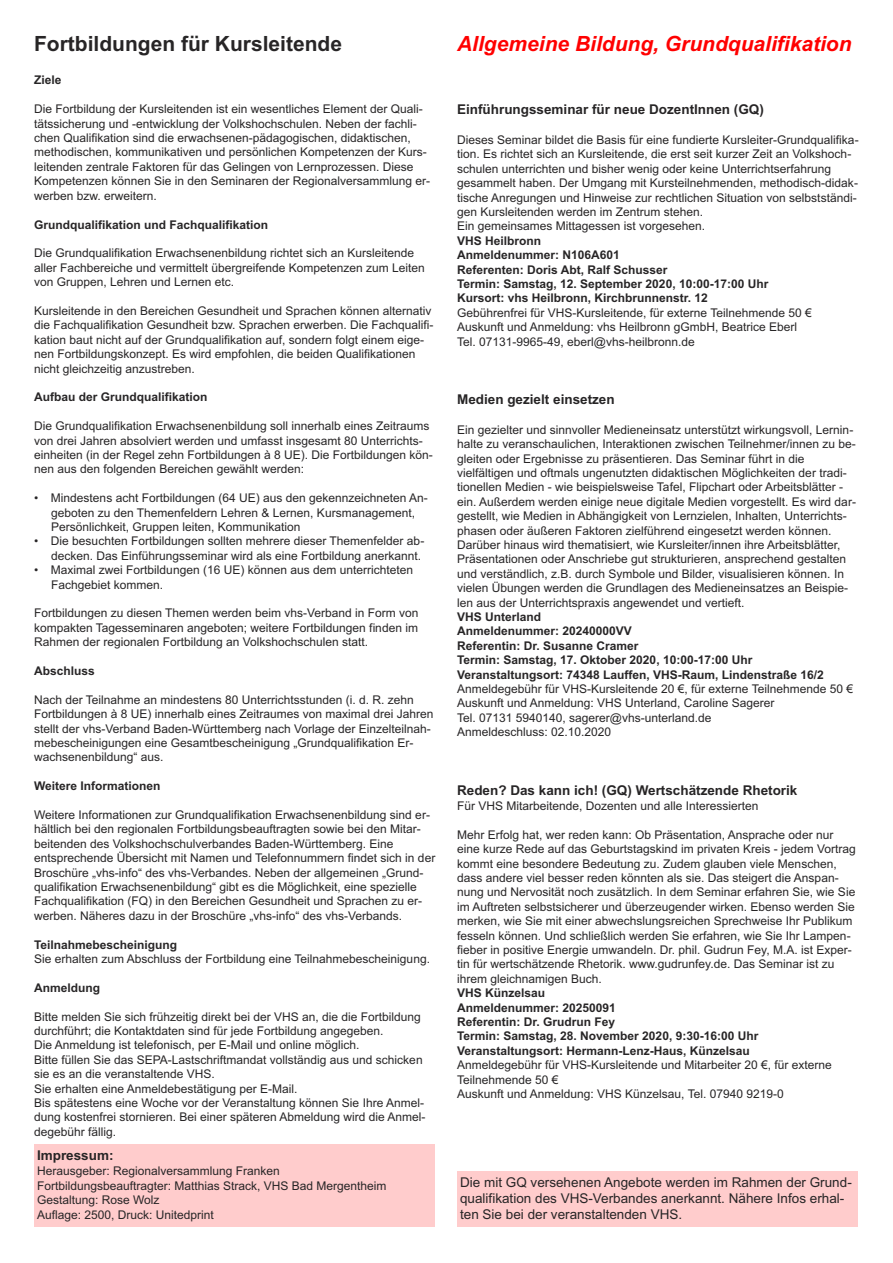
<style>
.page{position:relative;width:893px;height:1263px;background:#fff}
.page>*{position:absolute;margin:0;border:0;box-sizing:border-box;transform-origin:0 0}
.t1{font:italic 700 21px "Arial";color:#f00}
.t2{font:700 21px "Arial";color:#272526}
.t3{font:13.5px/16.2px "Arial";color:#272526}
.t4{font:700 13.5px "Arial";color:#272526}
.t5{font:12px/14.4px "Arial";color:#272526}
.t6{font:700 12px "Arial";color:#272526}
</style>
<div class="page">
<div style="left:34px;top:1144px;width:401px;height:83px;background:#fcc"></div>
<div style="left:457px;top:1171px;width:401px;height:56px;background:#fcc"></div>
<p class="t2" style="left:34px;top:36px;width:310px">Fortbildungen für Kursleitende</p>
<p class="t6" style="left:34px;top:76px;width:29px">Ziele</p>
<p class="t5" style="left:34px;top:103px;width:398px">Die Fortbildung der Kursleitenden ist ein wesentliches Element der Quali&shy;tätssicherung und -entwicklung der Volkshochschulen. Neben der fachli&shy;chen Qualifikation sind die erwachsenen-pädagogischen, didaktischen, methodischen, kommunikativen und persönlichen Kompetenzen der Kurs&shy;leitenden zentrale Faktoren für das Gelingen von Lernprozessen. Diese Kompetenzen können Sie in den Seminaren der Regionalversammlung er&shy;werben bzw. erweitern.</p>
<p class="t6" style="left:34px;top:220px;width:236px">Grundqualifikation und Fachqualifikation</p>
<p class="t5" style="left:34px;top:247px;width:392px">Die Grundqualifikation Erwachsenenbildung richtet sich an Kursleitende aller Fachbereiche und vermittelt übergreifende Kompetenzen zum Leiten von Gruppen, Lehren und Lernen etc.</p>
<p class="t5" style="left:34px;top:305px;width:401px">Kursleitende in den Bereichen Gesundheit und Sprachen können alternativ die Fachqualifikation Gesundheit bzw. Sprachen erwerben. Die Fachqualifi&shy;kation baut nicht auf der Grundqualifikation auf, sondern folgt einem eige&shy;nen Fortbildungskonzept. Es wird empfohlen, die beiden Qualifikationen nicht gleichzeitig anzustreben.</p>
<p class="t6" style="left:34px;top:393px;width:175px">Aufbau der Grundqualifikation</p>
<p class="t5" style="left:34px;top:420px;width:400px">Die Grundqualifikation Erwachsenenbildung soll innerhalb eines Zeitraums von drei Jahren absolviert werden und umfasst insgesamt 80 Unterrichts&shy;einheiten (in der Regel zehn Fortbildungen à 8 UE). Die Fortbildungen kön&shy;nen aus den folgenden Bereichen gewählt werden:</p>
<p class="t5" style="left:51px;top:492px;width:378px;text-indent:-17px">• Mindestens acht Fortbildungen (64 UE) aus den gekennzeichneten An&shy;geboten zu den Themenfeldern Lehren &amp; Lernen, Kursmanagement,<br>Persönlichkeit, Gruppen leiten, Kommunikation</p>
<p class="t5" style="left:34px;top:535px;width:392px;text-align:right">• Die besuchten Fortbildungen sollten mehrere dieser Themenfelder ab&shy;decken. Das Einführungsseminar wird als eine Fortbildung anerkannt.</p>
<p class="t5" style="left:51px;top:564px;width:364px;text-indent:-17px">• Maximal zwei Fortbildungen (16 UE) können aus dem unterrichteten<br>Fachgebiet kommen.</p>
<p class="t5" style="left:34px;top:607px;width:386px;text-align:justify">Fortbildungen zu diesen Themen werden beim vhs-Verband in Form von kompakten Tagesseminaren angeboten; weitere Fortbildungen finden im Rahmen der regionalen Fortbildung an Volkshochschulen statt.</p>
<p class="t6" style="left:34px;top:666px;width:62px">Abschluss</p>
<p class="t5" style="left:34px;top:693px;width:401px">Nach der Teilnahme an mindestens 80 Unterrichtsstunden (i. d. R. zehn Fortbildungen à 8 UE) innerhalb eines Zeitraumes von maximal drei Jahren stellt der vhs-Verband Baden-Württemberg nach Vorlage der Einzelteilnah&shy;mebescheinigungen eine Gesamtbescheinigung „Grundqualifikation Er&shy;wachsenenbildung“ aus.</p>
<p class="t6" style="left:34px;top:781px;width:128px">Weitere Informationen</p>
<p class="t5" style="left:34px;top:809px;width:403px">Weitere Informationen zur Grundqualifikation Erwachsenenbildung sind er&shy;hältlich bei den regionalen Fortbildungsbeauftragten sowie bei den Mitar&shy;beitenden des Volkshochschulverbandes Baden-Württemberg. Eine entsprechende Übersicht mit Namen und Telefonnummern findet sich in der Broschüre „vhs-info“ des vhs-Verbandes. Neben der allgemeinen „Grund&shy;qualifikation Erwachsenenbildung“ gibt es die Möglichkeit, eine spezielle Fachqualifikation (FQ) in den Bereichen Gesundheit und Sprachen zu er&shy;werben. Näheres dazu in der Broschüre „vhs-info“ des vhs-Verbands.</p>
<p class="t6" style="left:34px;top:940px;width:145px">Teilnahmebescheinigung</p>
<p class="t5" style="left:34px;top:953px;width:397px">Sie erhalten zum Abschluss der Fortbildung eine Teilnahmebescheinigung.</p>
<p class="t6" style="left:34px;top:983px;width:68px">Anmeldung</p>
<p class="t5" style="left:34px;top:1010px;width:388px">Bitte melden Sie sich frühzeitig direkt bei der VHS an, die die Fortbildung durchführt; die Kontaktdaten sind für jede Fortbildung angegeben.</p>
<p class="t5" style="left:34px;top:1039px;width:327px">Die Anmeldung ist telefonisch, per E-Mail und online möglich.</p>
<p class="t5" style="left:34px;top:1053px;width:390px">Bitte füllen Sie das SEPA-Lastschriftmandat vollständig aus und schicken sie es an die veranstaltende VHS.</p>
<p class="t5" style="left:34px;top:1082px;width:265px">Sie erhalten eine Anmeldebestätigung per E-Mail.</p>
<p class="t5" style="left:34px;top:1097px;width:393px">Bis spätestens eine Woche vor der Veranstaltung können Sie Ihre Anmel&shy;dung kostenfrei stornieren. Bei einer späteren Abmeldung wird die Anmel&shy;degebühr fällig.</p>
<p class="t4" style="left:37px;top:1150px;width:78px">Impressum:</p>
<p class="t5" style="left:37px;top:1165px;width:244px">Herausgeber: Regionalversammlung Franken</p>
<p class="t5" style="left:37px;top:1179px;width:351px">Fortbildungsbeauftragter: Matthias Strack, VHS Bad Mergentheim</p>
<p class="t5" style="left:37px;top:1194px;width:124px">Gestaltung: Rose Wolz</p>
<p class="t5" style="left:37px;top:1208px;width:178px">Auflage: 2500, Druck: Unitedprint</p>
<p class="t1" style="left:457px;top:36px;width:396px">Allgemeine Bildung, Grundqualifikation</p>
<p class="t4" style="left:457px;top:105px;width:308px">Einführungsseminar für neue DozentInnen (GQ)</p>
<p class="t5" style="left:457px;top:134px;width:403px">Dieses Seminar bildet die Basis für eine fundierte Kursleiter-Grundqualifika&shy;tion. Es richtet sich an Kursleitende, die erst seit kurzer Zeit an Volkshoch&shy;schulen unterrichten und bisher wenig oder keine Unterrichtserfahrung gesammelt haben. Der Umgang mit Kursteilnehmenden, methodisch-didak&shy;tische Anregungen und Hinweise zur rechtlichen Situation von selbstständi&shy;gen Kursleitenden werden im Zentrum stehen.</p>
<p class="t5" style="left:457px;top:220px;width:250px">Ein gemeinsames Mittagessen ist vorgesehen.</p>
<p class="t6" style="left:457px;top:236px;width:86px">VHS Heilbronn</p>
<p class="t6" style="left:457px;top:250px;width:164px">Anmeldenummer: N106A601</p>
<p class="t6" style="left:457px;top:265px;width:212px">Referenten: Doris Abt, Ralf Schusser</p>
<p class="t6" style="left:457px;top:279px;width:313px">Termin: Samstag, 12. September 2020, 10:00-17:00 Uhr</p>
<p class="t6" style="left:457px;top:294px;width:252px">Kursort: vhs Heilbronn, Kirchbrunnenstr. 12</p>
<p class="t5" style="left:457px;top:306px;width:356px">Gebührenfrei für VHS-Kursleitende, für externe Teilnehmende 50 €</p>
<p class="t5" style="left:457px;top:321px;width:342px">Auskunft und Anmeldung: vhs Heilbronn gGmbH, Beatrice Eberl</p>
<p class="t5" style="left:457px;top:335px;width:239px">Tel. 07131-9965-49, eberl@vhs-heilbronn.de</p>
<p class="t4" style="left:457px;top:395px;width:159px">Medien gezielt einsetzen</p>
<p class="t5" style="left:457px;top:423px;width:400px">Ein gezielter und sinnvoller Medieneinsatz unterstützt wirkungsvoll, Lernin&shy;halte zu veranschaulichen, Interaktionen zwischen Teilnehmer/innen zu be&shy;gleiten oder Ergebnisse zu präsentieren. Das Seminar führt in die vielfältigen und oftmals ungenutzten didaktischen Möglichkeiten der tradi&shy;tionellen Medien - wie beispielsweise Tafel, Flipchart oder Arbeitsblätter - ein. Außerdem werden einige neue digitale Medien vorgestellt. Es wird dar&shy;gestellt, wie Medien in Abhängigkeit von Lernzielen, Inhalten, Unterrichts&shy;phasen oder äußeren Faktoren zielführend eingesetzt werden können.<br>Darüber hinaus wird thematisiert, wie Kursleiter/innen ihre Arbeitsblätter, Präsentationen oder Anschriebe gut strukturieren, ansprechend gestalten und verständlich, z.B. durch Symbole und Bilder, visualisieren können. In vielen Übungen werden die Grundlagen des Medieneinsatzes an Beispie&shy;len aus der Unterrichtspraxis angewendet und vertieft.</p>
<p class="t6" style="left:457px;top:612px;width:86px">VHS Unterland</p>
<p class="t6" style="left:457px;top:627px;width:176px">Anmeldenummer: 20240000VV</p>
<p class="t6" style="left:457px;top:641px;width:183px">Referentin: Dr. Susanne Cramer</p>
<p class="t6" style="left:457px;top:655px;width:297px">Termin: Samstag, 17. Oktober 2020, 10:00-17:00 Uhr</p>
<p class="t6" style="left:457px;top:670px;width:368px">Veranstaltungsort: 74348 Lauffen, VHS-Raum, Lindenstraße 16/2</p>
<p class="t5" style="left:457px;top:683px;width:397px">Anmeldegebühr für VHS-Kursleitende 20 €, für externe Teilnehmende 50 €</p>
<p class="t5" style="left:457px;top:697px;width:319px">Auskunft und Anmeldung: VHS Unterland, Caroline Sagerer</p>
<p class="t5" style="left:457px;top:711px;width:256px">Tel. 07131 5940140, sagerer@vhs-unterland.de</p>
<p class="t5" style="left:457px;top:726px;width:156px">Anmeldeschluss: 02.10.2020</p>
<p class="t4" style="left:457px;top:785px;width:342px">Reden? Das kann ich! (GQ) Wertschätzende Rhetorik</p>
<p class="t5" style="left:457px;top:800px;width:303px">Für VHS Mitarbeitende, Dozenten und alle Interessierten</p>
<p class="t5" style="left:457px;top:828px;width:400px">Mehr Erfolg hat, wer reden kann: Ob Präsentation, Ansprache oder nur eine kurze Rede auf das Geburtstagskind im privaten Kreis - jedem Vortrag kommt eine besondere Bedeutung zu. Zudem glauben viele Menschen, dass andere viel besser reden könnten als sie. Das steigert die Anspan&shy;nung und Nervosität noch zusätzlich. In dem Seminar erfahren Sie, wie Sie im Auftreten selbstsicherer und überzeugender wirken. Ebenso werden Sie merken, wie Sie mit einer abwechslungsreichen Sprechweise Ihr Publikum fesseln können. Und schließlich werden Sie erfahren, wie Sie Ihr Lampen&shy;fieber in positive Energie umwandeln. Dr. phil. Gudrun Fey, M.A. ist Exper&shy;tin für wertschätzende Rhetorik. www.gudrunfey.de. Das Seminar ist zu ihrem gleichnamigen Buch.</p>
<p class="t6" style="left:457px;top:988px;width:90px">VHS Künzelsau</p>
<p class="t6" style="left:457px;top:1003px;width:160px">Anmeldenummer: 20250091</p>
<p class="t6" style="left:457px;top:1017px;width:160px">Referentin: Dr. Grudrun Fey</p>
<p class="t6" style="left:457px;top:1032px;width:303px">Termin: Samstag, 28. November 2020, 9:30-16:00 Uhr</p>
<p class="t6" style="left:457px;top:1046px;width:294px">Veranstaltungsort: Hermann-Lenz-Haus, Künzelsau</p>
<p class="t5" style="left:457px;top:1059px;width:376px">Anmeldegebühr für VHS-Kursleitende und Mitarbeiter 20 €, für externe<br>Teilnehmende 50 €</p>
<p class="t5" style="left:457px;top:1088px;width:328px">Auskunft und Anmeldung: VHS Künzelsau, Tel. 07940 9219-0</p>
<p class="t3" style="left:460px;top:1175px;width:393px">Die mit GQ versehenen Angebote werden im Rahmen der Grund - qualifikation des VHS-Verbandes anerkannt. Nähere Infos erhal&shy;ten Sie bei der veranstaltenden VHS.</p>
</div>
